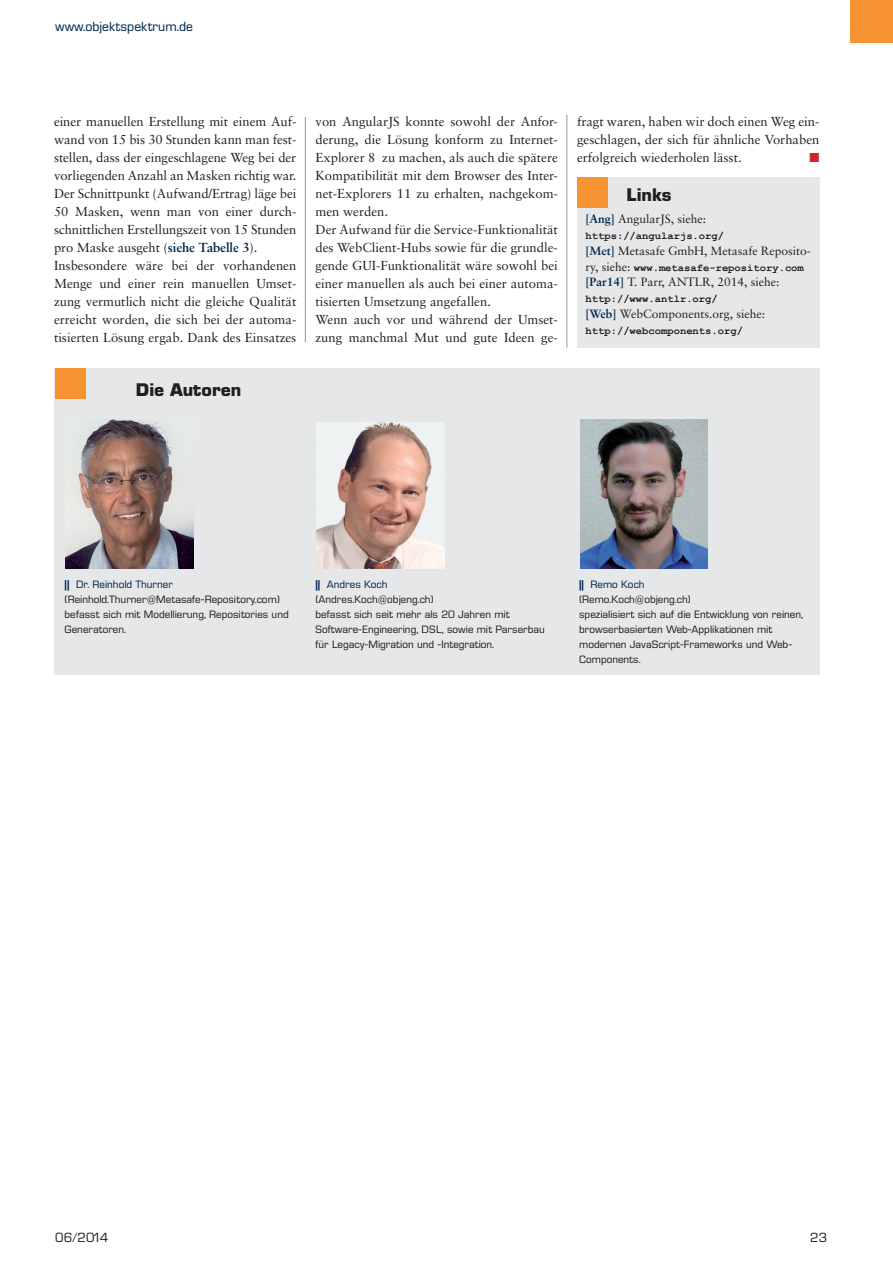
<style>
.page{position:relative;width:893px;height:1263px;background:#fff}
.page>*{position:absolute;margin:0;border:0;box-sizing:border-box;transform-origin:0 0}
.t1{font:700 18px "Eurostile BQ";color:#231f20}
.t2{font:13.05px/18px "Sabon";color:#231f20}
.t3{font:13.05px "Eurostile BQ";color:#00274f}
.t4{font:13.05px "Eurostile BQ";color:#231f20}
.t5{font:13.05px "Zapf Dingbats ITC";color:#d1232a}
.t6{font:12px "Sabon";color:#231f20}
.t7{font:10.5px/15px "Eurostile BQ";color:#231f20}
.t8{font:700 10.5px "Courier New";color:#231f20}
.s1{font-weight:700;color:#00274f}
.s2{font-family:"Sabon";font-weight:400;font-size:12px}
.s3{font-weight:700;font-stretch:expanded;color:#00274f}
.s4{color:#00274f}
</style>
<div class="page">
<hr style="left:305px;top:117px;width:1px;height:225px;background:#939598">
<hr style="left:566px;top:115px;width:1px;height:233px;background:#939598">
<div style="left:851px;top:0;width:42px;height:43px;background:#f79332"></div>
<div style="left:577px;top:177px;width:242px;height:171px;background:#e6e7e9"></div>
<div style="left:577px;top:177px;width:30px;height:31px;background:#f79332"></div>
<div style="left:54px;top:369px;width:765px;height:306px;background:#e6e7e9"></div>
<img style="left:66px;top:420px;width:127px;height:149px">
<img style="left:317px;top:423px;width:127px;height:146px">
<img style="left:580px;top:420px;width:128px;height:149px">
<div style="left:55px;top:369px;width:31px;height:30px;background:#f79332"></div>
<p class="t3" style="left:55px;top:19px;width:139px">www.objektspektrum.de</p>
<p class="t2" style="left:54px;top:112px;width:244px">einer manuellen Erstellung mit einem Auf&shy;wand von 15 bis 30 Stunden kann man fest&shy;stellen, dass der eingeschlagene Weg bei der vorliegenden Anzahl an Masken richtig war.<br>Der Schnittpunkt (Aufwand/Ertrag) läge bei 50 Masken, wenn man von einer durch&shy;schnittlichen Erstellungszeit von 15 Stunden pro Maske ausgeht (<span class="s1">siehe Tabelle 3</span>).<br>Insbesondere wäre bei der vorhandenen Menge und einer rein manuellen Umset&shy;zung vermutlich nicht die gleiche Qualität erreicht worden, die sich bei der automa&shy;tisierten Lösung ergab. Dank des Einsatzes</p>
<p class="t2" style="left:315px;top:112px;width:244px">von AngularJS konnte sowohl der Anfor&shy;derung, die Lösung konform zu Internet-Explorer 8 zu machen, als auch die spätere Kompatibilität mit dem Browser des Inter&shy;net-Explorers 11 zu erhalten, nachgekom&shy;men werden.<br>Der Aufwand für die Service-Funktionalität des WebClient-Hubs sowie für die grundle&shy;gende GUI-Funktionalität wäre sowohl bei einer manuellen als auch bei einer automa&shy;tisierten Umsetzung angefallen.<br>Wenn auch vor und während der Umset&shy;zung manchmal Mut und gute Ideen ge-</p>
<h1 class="t1" style="left:136px;top:380px;width:107px">Die Autoren</h1>
<p class="t2" style="left:577px;top:112px;width:244px;text-align:justify">fragt waren, haben wir doch einen Weg ein&shy;geschlagen, der sich für ähnliche Vorhaben erfolgreich wiederholen lässt.</p>
<p class="t5" style="left:809px;top:151px;width:11px">■</p>
<h1 class="t1" style="left:627px;top:184px;width:47px">Links</h1>
<p class="t6" style="left:585px;top:212px;width:122px"><span class="s1">[Ang]</span> AngularJS, siehe:</p>
<p class="t8" style="left:585px;top:229px;width:140px">https://angularjs.org/</p>
<p class="t6" style="left:585px;top:243px;width:227px"><span class="s1">[Met]</span> Metasafe GmbH, Metasafe Reposito-</p>
<p class="t8" style="left:585px;top:261px;width:220px"><span class="s2">ry, siehe:</span> www.metasafe-repository.com</p>
<p class="t6" style="left:585px;top:275px;width:196px"><span class="s1">[Par14]</span> T. Parr, ANTLR, 2014, siehe:</p>
<p class="t8" style="left:585px;top:292px;width:134px">http://www.antlr.org/</p>
<p class="t6" style="left:585px;top:306px;width:181px"><span class="s1">[Web]</span> WebComponents.org, siehe:</p>
<p class="t8" style="left:585px;top:324px;width:159px">http://webcomponents.org/</p>
<p class="t7" style="left:65px;top:578px;width:226px"><span class="s3">||</span> <span class="s4">Dr. Reinhold Thurner </span>(Reinhold.Thurner@Metasafe-Repository.com) befasst sich mit Modellierung, Repositories und Generatoren.</p>
<p class="t7" style="left:315px;top:578px;width:231px"><span class="s3">||</span> <span class="s4">Andres Koch<br></span>(Andres.Koch@objeng.ch)<br>befasst sich seit mehr als 20 Jahren mit Software-Engineering, DSL, sowie mit Parserbau für Legacy-Migration und -Integration.</p>
<p class="t7" style="left:579px;top:578px;width:225px"><span class="s3">||</span> <span class="s4">Remo Koch<br></span>(Remo.Koch@objeng.ch)<br>spezialisiert sich auf die Entwicklung von reinen, browserbasierten Web-Applikationen mit modernen JavaScript-Frameworks und Web-<br>Components.</p>
<p class="t4" style="left:55px;top:1230px;width:55px">06/2014</p>
<p class="t4" style="left:810px;top:1230px;width:19px">23</p>
</div>
